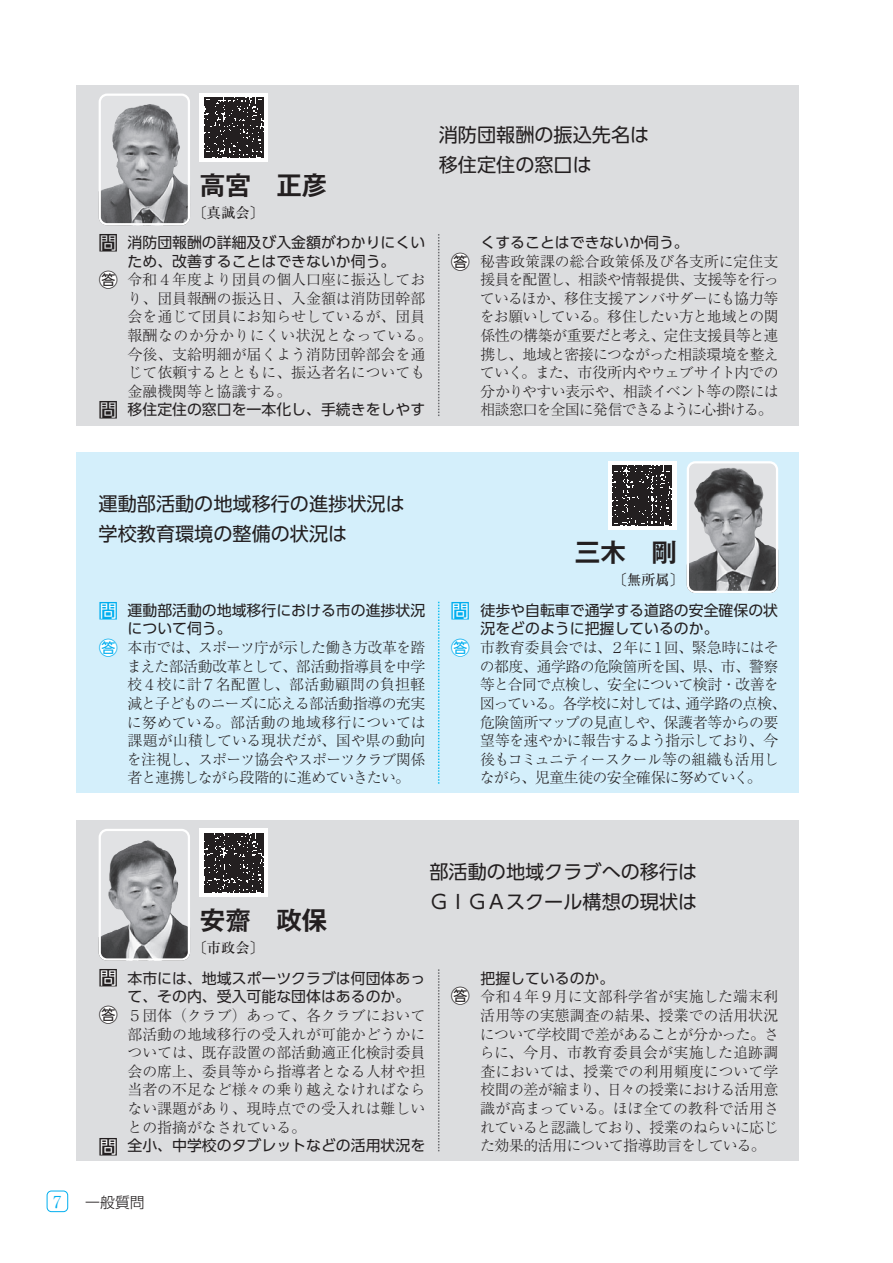
<style>
.page{position:relative;width:893px;height:1263px;background:#fff}
.page>*{position:absolute;margin:0;border:0;box-sizing:border-box;transform-origin:0 0}
.t1{font:700 25.5px "Gothic MB101 Pr 6 N De";color:#231f20}
.t2{font:19.2px/30px "UD Shin Go Pro";color:#231f20}
.t3{font:19.2px "UD Shin Go Pr 6 N";color:#231f20}
.t4{font:19.2px "UD Shin Go Pr 6 N";color:#00aeef}
.t5{font:300 16.5px "Ryumin Pr 6 N";color:#00aeef}
.t6{font:300 14.85px/18.6px "Ryumin Pr 6 N";letter-spacing:-.025em;color:#231f20;text-align:justify}
.t7{font:14.85px/18.6px "UD Shin Go Pro";color:#231f20}
.t8{font:300 14.85px/18.6px "Ryumin Pr 6 N";letter-spacing:-.045em;color:#231f20}
.t9{font:300 14.85px/18.6px "Ryumin Pr 6 N";color:#231f20}
.t10{font:300 14.85px "Shin Go Pr 5";color:#231f20}
.t11{font:500 14.25px "Ryumin Pr 6 N";color:#231f20}
</style>
<div class="page">
<div style="left:77px;top:85px;width:722px;height:340px;background:#dcdddf"></div>
<div style="left:77px;top:820px;width:722px;height:340px;background:#dcdddf"></div>
<div style="left:77px;top:453px;width:722px;height:340px;background:#d4effb"></div>
<div style="left:47px;top:1191px;width:21px;height:21px;border:1px solid #00aeef;border-radius:4px"></div>
<img style="left:99px;top:94px;width:91px;height:131px">
<div style="left:99px;top:94px;width:91px;height:131px;border:2px solid #fff;border-radius:7px"></div>
<img style="left:687px;top:464px;width:91px;height:129px">
<div style="left:687px;top:461px;width:91px;height:132px;border:2px solid #fff;border-radius:7px"></div>
<svg style="left:438px;top:602px;width:1px;height:182px"></svg>
<svg style="left:438px;top:234px;width:1px;height:182px"></svg>
<div style="left:100px;top:602px;width:17px;height:16px;background:#fff"></div>
<div style="left:452px;top:602px;width:17px;height:16px;background:#fff"></div>
<div style="left:100px;top:639px;width:17px;height:17px;background:#fff;border-radius:50%"></div>
<div style="left:452px;top:640px;width:17px;height:17px;background:#fff;border-radius:50%"></div>
<div style="left:200px;top:94px;width:68px;height:68px;background:#fff"></div>
<svg style="left:204px;top:98px;width:60px;height:59px;background:#363334"></svg>
<div style="left:608px;top:461px;width:68px;height:68px;background:#fff"></div>
<svg style="left:612px;top:466px;width:60px;height:59px;background:#373334"></svg>
<img style="left:99px;top:832px;width:88px;height:126px">
<div style="left:99px;top:829px;width:91px;height:132px;border:2px solid #fff;border-radius:7px"></div>
<div style="left:200px;top:829px;width:68px;height:68px;background:#fff"></div>
<svg style="left:204px;top:833px;width:60px;height:59px;background:#363233"></svg>
<div style="left:100px;top:970px;width:17px;height:16px;background:#fff"></div>
<div style="left:100px;top:1138px;width:17px;height:16px;background:#fff"></div>
<div style="left:100px;top:1006px;width:17px;height:17px;background:#fff;border-radius:50%"></div>
<svg style="left:438px;top:969px;width:1px;height:182px"></svg>
<div style="left:452px;top:253px;width:17px;height:17px;background:#fff;border-radius:50%"></div>
<div style="left:452px;top:987px;width:17px;height:18px;background:#fff;border-radius:50%"></div>
<div style="left:100px;top:271px;width:17px;height:17px;background:#fff;border-radius:50%"></div>
<p class="t3" style="left:99px;top:227px;width:21px">問</p>
<p class="t3" style="left:99px;top:264px;width:21px">答</p>
<p class="t3" style="left:99px;top:394px;width:21px">問</p>
<h1 class="t1" style="left:200px;top:164px;width:129px">高宮　正彦</h1>
<p class="t11" style="left:193px;top:201px;width:73px">〔真誠会〕</p>
<p class="t7" style="left:128px;top:233px;width:299px">消防団報酬の詳細及び入金額がわかりにくいため、改善することはできないか伺う。</p>
<p class="t9" style="left:128px;top:269px;width:306px">令和４年度より団員の個人口座に振込しており、団員報酬の振込日、入金額は消防団幹部会を通じて団員にお知らせしているが､団員報酬なのか分かりにくい状況となっている。今後、支給明細が届くよう消防団幹部会を通じて依頼するとともに、振込者名についても金融機関等と協議する。</p>
<p class="t7" style="left:128px;top:400px;width:299px">移住定住の窓口を一本化し、手続きをしやす</p>
<p class="t2" style="left:439px;top:119px;width:212px">消防団報酬の振込先名は移住定住の窓口は</p>
<p class="t3" style="left:451px;top:246px;width:21px">答</p>
<p class="t7" style="left:480px;top:233px;width:210px">くすることはできないか伺う。</p>
<p class="t6" style="left:480px;top:251px;width:301px">秘書政策課の総合政策係及び各支所に定住支援員を配置し、相談や情報提供、支援等を行っているほか、移住支援アンバサダーにも協力等をお願いしている。移住したい方と地域との関係性の構築が重要だと考え、定住支援員等と連携し、地域と密接につながった相談環境を整えていく｡また、市役所内やウェブサイト内での分かりやすい表示や、相談イベント等の際には相談窓口を全国に発信できるように心掛ける。</p>
<p class="t2" style="left:99px;top:489px;width:308px">運動部活動の地域移行の進捗状況は学校教育環境の整備の状況は</p>
<h1 class="t1" style="left:575px;top:531px;width:104px">三木　剛</h1>
<p class="t11" style="left:613px;top:569px;width:73px">〔無所属〕</p>
<p class="t4" style="left:99px;top:595px;width:21px">問</p>
<p class="t4" style="left:451px;top:595px;width:21px">問</p>
<p class="t4" style="left:99px;top:632px;width:21px">答</p>
<p class="t4" style="left:451px;top:632px;width:21px">答</p>
<p class="t7" style="left:128px;top:600px;width:299px">運動部活動の地域移行における市の進捗状況について伺う。</p>
<p class="t6" style="left:127px;top:637px;width:300px">本市では、スポーツ庁が示した働き方改革を踏まえた部活動改革として、部活動指導員を中学校４校に計７名配置し、部活動顧問の負担軽減と子どものニーズに応える部活動指導の充実に努めている。部活動の地域移行については課題が山積している現状だが、国や県の動向を注視し、スポーツ協会やスポーツクラブ関係者と連携しながら段階的に進めていきたい。</p>
<p class="t7" style="left:480px;top:600px;width:299px">徒歩や自転車で通学する道路の安全確保の状況をどのように把握しているのか。</p>
<p class="t8" style="left:480px;top:637px;width:308px">市教育委員会では、２年に１回、緊急時にはその都度、通学路の危険箇所を国、県、市、警察等と合同で点検し、安全について検討・改善を図っている。各学校に対しては、通学路の点検、危険箇所マップの見直しや、保護者等からの要望等を速やかに報告するよう指示しており、今後もコミュニティースクール等の組織も活用しながら、児童生徒の安全確保に努めていく。</p>
<p class="t5" style="left:53px;top:1188px;width:10px">7</p>
<p class="t3" style="left:99px;top:962px;width:21px">問</p>
<p class="t3" style="left:99px;top:999px;width:21px">答</p>
<p class="t3" style="left:99px;top:1131px;width:21px">問</p>
<h1 class="t1" style="left:200px;top:899px;width:129px">安齋　政保</h1>
<p class="t11" style="left:193px;top:936px;width:73px">〔市政会〕</p>
<p class="t2" style="left:429px;top:856px;width:269px">部活動の地域クラブへの移行は<br>ＧＩＧＡスクール構想の現状は</p>
<p class="t7" style="left:128px;top:968px;width:299px">本市には、地域スポーツクラブは何団体あって、その内、受入可能な団体はあるのか。</p>
<p class="t6" style="left:128px;top:1005px;width:299px">５団体（クラブ）あって、各クラブにおいて部活動の地域移行の受入れが可能かどうかについては、既存設置の部活動適正化検討委員会の席上、委員等から指導者となる人材や担当者の不足など様々の乗り越えなければならない課題があり、現時点での受入れは難しいとの指摘がなされている。</p>
<p class="t7" style="left:128px;top:1136px;width:299px">全小、中学校のタブレットなどの活用状況を</p>
<p class="t3" style="left:451px;top:980px;width:21px">答</p>
<p class="t7" style="left:480px;top:968px;width:135px">把握しているのか。</p>
<p class="t6" style="left:480px;top:986px;width:301px">令和４年９月に文部科学省が実施した端末利活用等の実態調査の結果、授業での活用状況について学校間で差があることが分かった。さらに、今月、市教育委員会が実施した追跡調査においては、授業での利用頻度について学校間の差が縮まり、日々の授業における活用意識が高まっている。ほぼ全ての教科で活用されていると認識しており、授業のねらいに応じた効果的活用について指導助言をしている。</p>
<p class="t10" style="left:85px;top:1190px;width:61px">一般質問</p>
</div>
